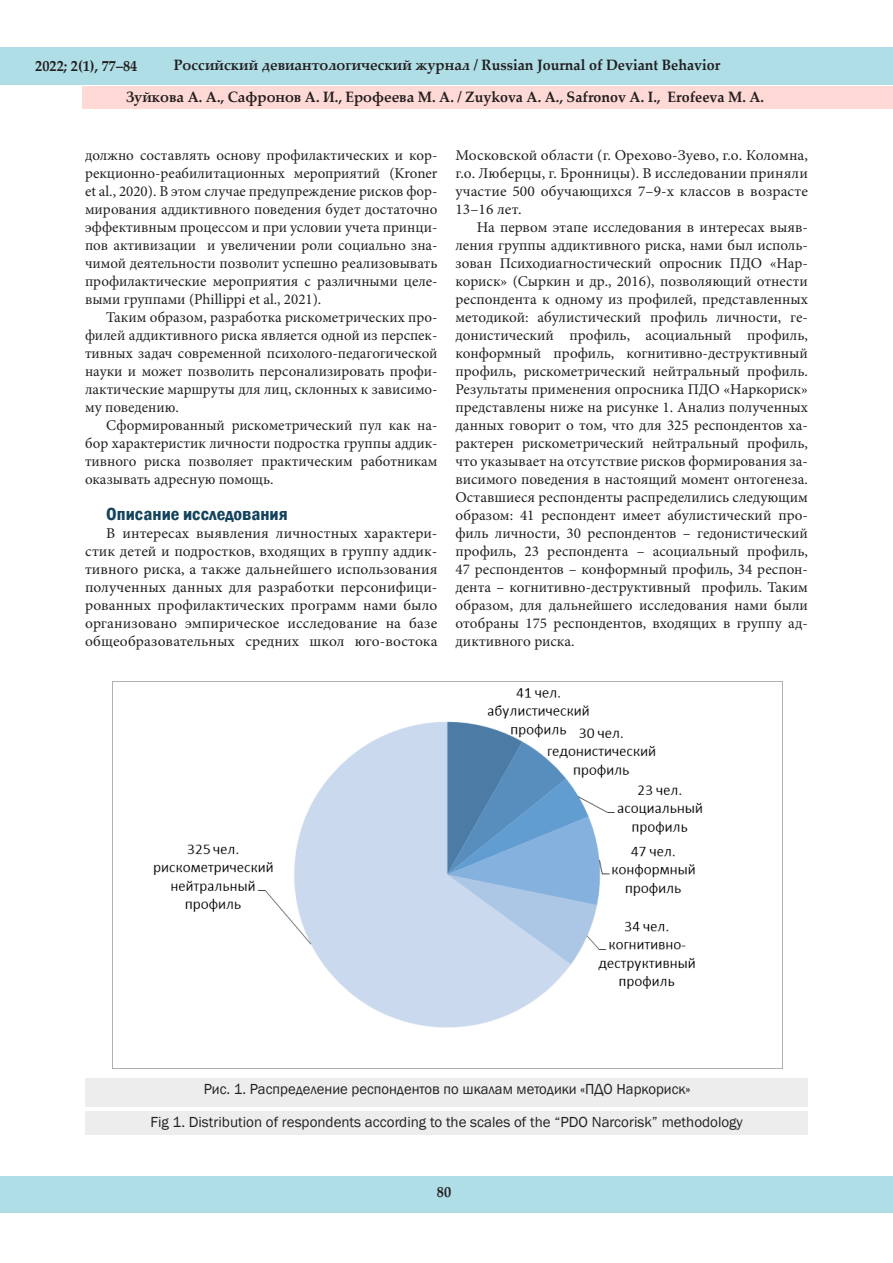
<style>
.page{position:relative;width:893px;height:1263px;background:#fff}
.page>*{position:absolute;margin:0;border:0;box-sizing:border-box;transform-origin:0 0}
.Текст_статьи{font:600 condensed 18px "Franklin Gothic";color:#14435d;scale:1.05 1}
.Текст_статьи-2{font:15px/18px "Minion Pro";color:#231f20;text-align:justify}
.t1{font:700 15px "Palatino Linotype";color:#231f20;scale:.95 1}
.t2{font:15px "Franklin Gothic";color:#231f20}
</style>
<div class="page">
<div style="left:0;top:48px;width:893px;height:37px;background:#afdee6"></div>
<div style="left:0;top:1176px;width:892px;height:37px;background:#afdee6"></div>
<img style="left:113px;top:681px;width:669px;height:347px">
<div style="left:85px;top:1078px;width:723px;height:28px;background:#ededed"></div>
<div style="left:85px;top:1111px;width:723px;height:24px;background:#ededed"></div>
<div style="left:82px;top:87px;width:811px;height:22px;background:#ffd9d5"></div>
<p class="t1" style="left:35px;top:55px;width:109px">2022; 2(1), 77–84</p>
<p class="t1" style="left:174px;top:54px;width:577px">Российский девиантологический журнал / Russian Journal of Deviant Behavior</p>
<p class="t1" style="left:126px;top:86px;width:673px">Зуйкова А. А., Сафронов А. И., Ерофеева М. А. / Zuykova A. A., Safronov A. I., Erofeeva M. A.</p>
<p class="Текст_статьи-2" style="left:85px;top:146px;width:354px">должно составлять основу профилактических и кор&shy;рекционно-реабилитационных мероприятий (Kroner et al., 2020). В этом случае предупреждение рисков фор&shy;мирования аддиктивного поведения будет достаточно эффективным процессом и при условии учета принци&shy;пов активизации и увеличении роли социально зна&shy;чимой деятельности позволит успешно реализовывать профилактические мероприятия с различными целе&shy;выми группами (Phillippi et al., 2021).</p>
<p class="Текст_статьи-2" style="left:85px;top:308px;width:354px;text-indent:21px">Таким образом, разработка рискометрических про&shy;филей аддиктивного риска является одной из перспек&shy;тивных задач современной психолого-педагогической науки и может позволить персонализировать профи&shy;лактические маршруты для лиц, склонных к зависимо&shy;му поведению.</p>
<p class="Текст_статьи-2" style="left:85px;top:416px;width:354px;text-indent:21px">Сформированный рискометрический пул как на&shy;бор характеристик личности подростка группы аддик&shy;тивного риска позволяет практическим работникам оказывать адресную помощь.</p>
<p class="Текст_статьи" style="left:106px;top:502px;width:174px">Описание исследования</p>
<p class="Текст_статьи-2" style="left:85px;top:524px;width:354px;text-indent:21px">В интересах выявления личностных характери&shy;стик детей и подростков, входящих в группу аддик&shy;тивного риска, а также дальнейшего использования полученных данных для разработки персонифици&shy;рованных профилактических программ нами было организовано эмпирическое исследование на базе общеобразовательных средних школ юго-востока</p>
<p class="Текст_статьи-2" style="left:455px;top:146px;width:354px">Московской области (г. Орехово-Зуево, г.о. Коломна, г.о. Люберцы, г. Бронницы). В исследовании приняли участие 500 обучающихся 7–9-х классов в возрасте 13–16 лет.</p>
<p class="Текст_статьи-2" style="left:455px;top:218px;width:354px;text-indent:21px">На первом этапе исследования в интересах выяв&shy;ления группы аддиктивного риска, нами был исполь&shy;зован Психодиагностический опросник ПДО «Нар&shy;кориск» (Сыркин и др., 2016), позволяющий отнести респондента к одному из профилей, представленных методикой: абулистический профиль личности, ге&shy;донистический профиль, асоциальный профиль, конформный профиль, когнитивно-деструктивный профиль, рискометрический нейтральный профиль.<br>Результаты применения опросника ПДО «Наркориск» представлены ниже на рисунке 1. Анализ полученных данных говорит о том, что для 325 респондентов ха&shy;рактерен рискометрический нейтральный профиль, что указывает на отсутствие рисков формирования за&shy;висимого поведения в настоящий момент онтогенеза.<br>Оставшиеся респонденты распределились следующим образом: 41 респондент имеет абулистический про&shy;филь личности, 30 респондентов – гедонистический профиль, 23 респондента – асоциальный профиль, 47 респондентов – конформный профиль, 34 респон&shy;дента – когнитивно-деструктивный профиль. Таким образом, для дальнейшего исследования нами были отобраны 175 респондентов, входящих в группу ад&shy;диктивного риска.</p>
<p class="t2" style="left:204px;top:1080px;width:488px">Рис. 1. Распределение респондентов по шкалам методики «ПДО Наркориск»</p>
<p class="t2" style="left:150px;top:1112px;width:594px">Fig 1. Distribution of respondents according to the scales of the “PDO Narcorisk” methodology</p>
<p class="t1" style="left:437px;top:1181px;width:16px">80</p>
</div>
